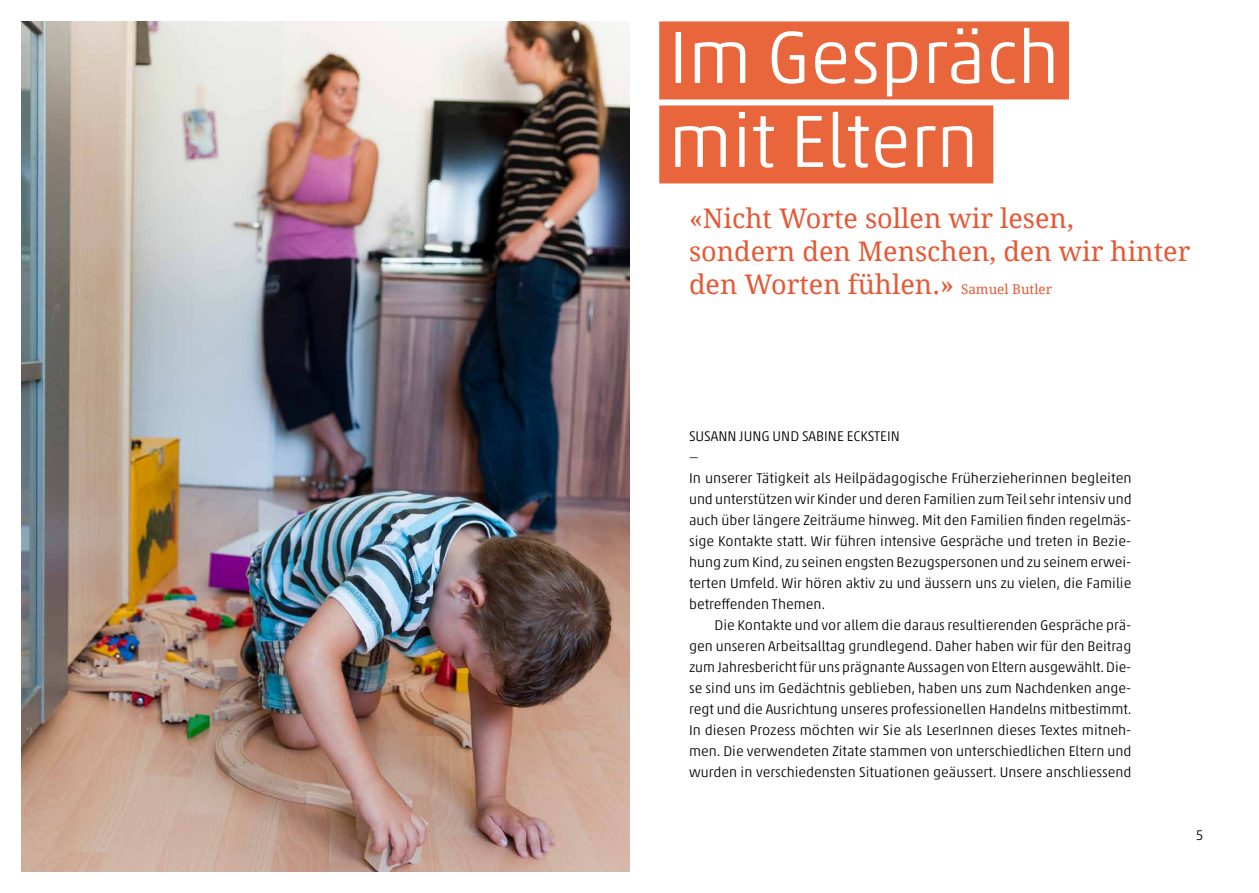
<style>
.page{position:relative;width:1259px;height:893px;background:#fff}
.page>*{position:absolute;margin:0;border:0;box-sizing:border-box;transform-origin:0 0}
.t1{font:300 75px/84px "Akko Std";color:#fff}
.t2{font:27px/33px "Droid Serif";color:#e65834}
.t3{font:300 14.25px/21px "Akko Std";color:#000}
.s1{font-size:13.5px}
</style>
<div class="page">
<img style="left:21px;top:21px;width:608px;height:851px">
<div style="left:659px;top:21px;width:410px;height:78px;background:#e9663d"></div>
<div style="left:659px;top:105px;width:334px;height:78px;background:#e9663d"></div>
<h1 class="t1" style="left:668px;top:15px;width:392px">Im Gespräch mit Eltern</h1>
<h2 class="t2" style="left:689px;top:202px;width:503px">«Nicht Worte sollen wir lesen,<br>sondern den Menschen, den wir hinter den Worten fühlen.» <span class="s1">Samuel Butler</span></h2>
<p class="t3" style="left:689px;top:425px;width:444px">SUSANN JUNG UND SABINE ECKSTEIN<br>—<br>In unserer Tätigkeit als Heilpädagogische Früherzieherinnen begleiten und unterstützen wir Kinder und deren Familien zum Teil sehr intensiv und auch über längere Zeiträume hinweg. Mit den Familien finden regelmäs&shy;sige Kontakte statt. Wir führen intensive Gespräche und treten in Bezie&shy;hung zum Kind, zu seinen engsten Bezugspersonen und zu seinem erwei&shy;terten Umfeld. Wir hören aktiv zu und äussern uns zu vielen, die Familie betreffenden Themen.</p>
<p class="t3" style="left:689px;top:614px;width:444px;text-align:justify;text-indent:26px">Die Kontakte und vor allem die daraus resultierenden Gespräche prä&shy;gen unseren Arbeitsalltag grundlegend. Daher haben wir für den Beitrag zum Jahresbericht für uns prägnante Aussagen von Eltern ausgewählt. Die&shy;se sind uns im Gedächtnis geblieben, haben uns zum Nachdenken ange&shy;regt und die Ausrichtung unseres professionellen Handelns mitbestimmt.<br>In diesen Prozess möchten wir Sie als LeserInnen dieses Textes mitneh&shy;men. Die verwendeten Zitate stammen von unterschiedlichen Eltern und wurden in verschiedensten Situationen geäussert. Unsere anschliessend</p>
<p class="t3" style="left:1195px;top:824px;width:9px">5</p>
</div>
